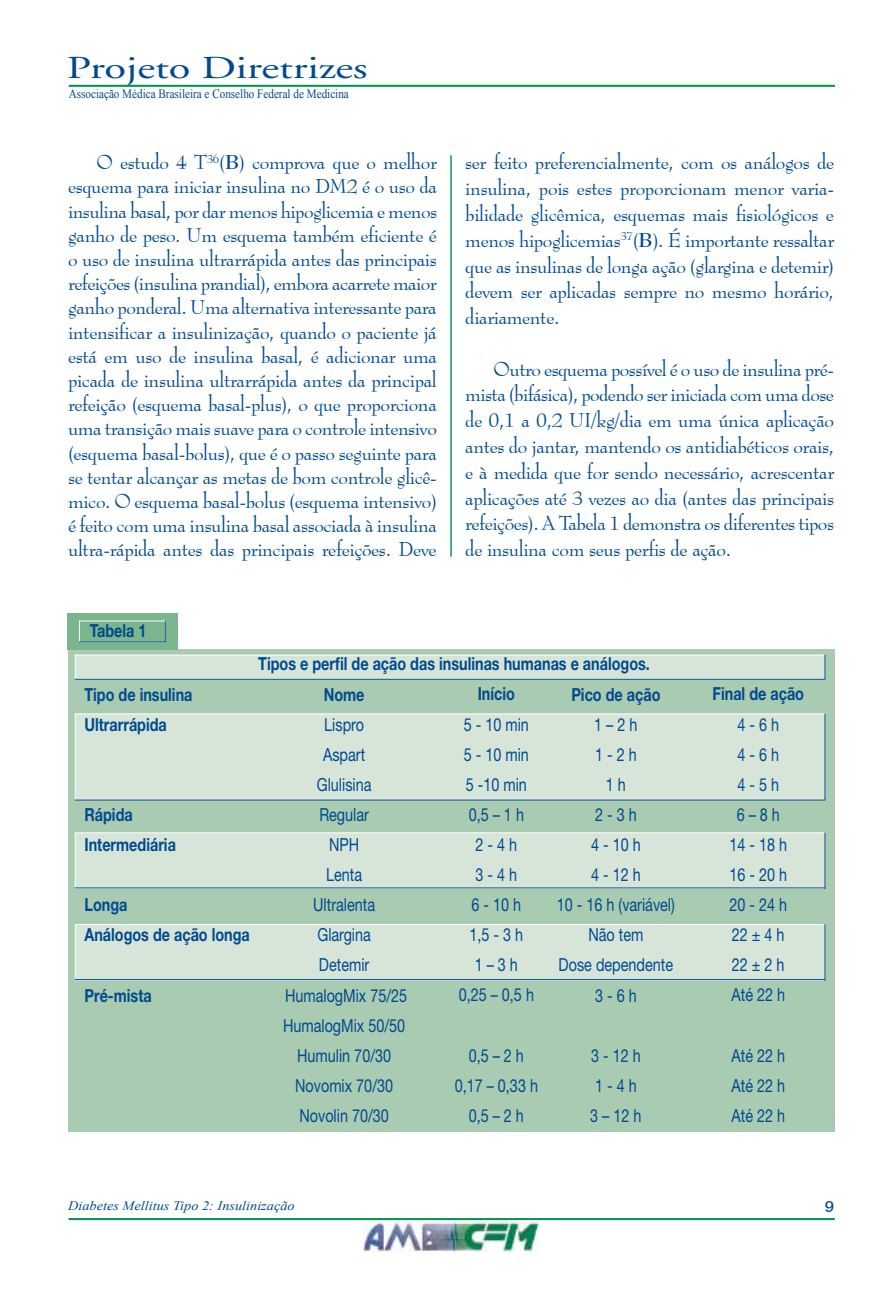
<style>
.page{position:relative;width:891px;height:1304px;background:#fff}
.page>*{position:absolute;margin:0;border:0;box-sizing:border-box;transform-origin:0 0}
.t1{font:32px "Adobe Garamond";color:#004a8f;scale:1.39 1}
.t2{font:19.8px/24.2px "Bernhard Modern BT";letter-spacing:-.02em;color:#004a8f;text-align:justify}
.t3{font:18px/30px "Helvetica Neue";color:#004a8f;text-align:center;scale:.8 1}
.t4{font:700 18px/30px "Helvetica Neue";color:#004a8f;scale:.8 1}
.t5{font:500 16px "Folio BT";color:#004a8f}
.t6{font:italic 13px "Times New Roman";color:#004a8f;scale:1.1 1}
.t7{font:12.8px "Times New Roman";color:#004a8f;scale:.87 1}
.s1{font-weight:700}
</style>
<div class="page">
<hr style="left:450px;top:155px;width:1px;height:977px;background:#00904d">
<hr style="left:69px;top:1218px;width:765px;height:2px;background:#00904d">
<img style="left:363px;top:1222px;width:176px;height:30px">
<hr style="left:69px;top:85px;width:765px;height:2px;background:#00904d">
<div style="left:441px;top:557px;width:20px;height:630px;background:#fff"></div>
<div style="left:69px;top:650px;width:765px;height:482px;background:#a9cbb1"></div>
<div style="left:68px;top:613px;width:110px;height:37px;background:#7ab58d"></div>
<svg style="left:165px;top:621px;width:1px;height:20px"></svg>
<hr style="left:79px;top:641px;width:87px;height:1px;background:#004a8f">
<div style="left:75px;top:713px;width:749px;height:87px;background:#d7e5d9;border:1px solid #fff"></div>
<hr style="left:75px;top:799px;width:749px;height:1px;background:#004a8f">
<hr style="left:824px;top:714px;width:1px;height:86px;background:#004a8f">
<div style="left:75px;top:655px;width:749px;height:24px;background:#d7e5d9;border:1px solid #fff"></div>
<hr style="left:75px;top:679px;width:749px;height:1px;background:#004a8f">
<svg style="left:824px;top:655px;width:1px;height:24px"></svg>
<div style="left:75px;top:832px;width:749px;height:57px;background:#d7e5d9;border:1px solid #fff"></div>
<hr style="left:75px;top:887px;width:749px;height:1px;background:#004a8f">
<hr style="left:824px;top:833px;width:1px;height:56px;background:#004a8f">
<div style="left:75px;top:924px;width:749px;height:56px;background:#d7e5d9;border:1px solid #fff"></div>
<hr style="left:75px;top:979px;width:749px;height:1px;background:#004a8f">
<hr style="left:824px;top:924px;width:1px;height:57px;background:#004a8f">
<h1 class="t1" style="left:67px;top:51px;width:218px">Projeto Diretrizes</h1>
<p class="t7" style="left:69px;top:85px;width:323px">Associação Médica Brasileira e Conselho Federal de Medicina</p>
<p class="t2" style="left:68px;top:150px;width:370px;text-indent:28px">O estudo 4 T<sup>36</sup>(<span class="s1">B</span>) comprova que o melhor esquema para iniciar insulina no DM2 é o uso da insulina basal, por dar menos hipoglicemia e menos ganho de peso. Um esquema também eficiente é o uso de insulina ultrarrápida antes das principais refeições (insulina prandial), embora acarrete maior ganho ponderal. Uma alternativa interessante para intensificar a insulinização, quando o paciente já está em uso de insulina basal, é adicionar uma picada de insulina ultrarrápida antes da principal refeição (esquema basal-plus), o que proporciona uma transição mais suave para o controle intensivo (esquema basal-bolus), que é o passo seguinte para se tentar alcançar as metas de bom controle glicê&shy;mico. O esquema basal-bolus (esquema intensivo) é feito com uma insulina basal associada à insulina ultra-rápida antes das principais refeições. Deve</p>
<p class="t2" style="left:465px;top:149px;width:370px;line-height:25.8px">ser feito preferencialmente, com os análogos de insulina, pois estes proporcionam menor varia&shy;bilidade glicêmica, esquemas mais fisiológicos e menos hipoglicemias<sup>37</sup>(<span class="s1">B</span>). É importante ressaltar que as insulinas de longa ação (glargina e detemir) devem ser aplicadas sempre no mesmo horário, diariamente.</p>
<p class="t2" style="left:465px;top:355px;width:370px;line-height:25.8px;text-indent:28px">Outro esquema possível é o uso de insulina pré&shy;mista (bifásica), podendo ser iniciada com uma dose de 0,1 a 0,2 UI/kg/dia em uma única aplicação antes do jantar, mantendo os antidiabéticos orais, e à medida que for sendo necessário, acrescentar aplicações até 3 vezes ao dia (antes das principais refeições). A Tabela 1 demonstra os diferentes tipos de insulina com seus perfis de ação.</p>
<p class="t4" style="left:90px;top:615px;width:72px">Tabela 1</p>
<p class="t4" style="left:84px;top:679px;width:136px">Tipo de insulina<br>Ultrarrápida</p>
<p class="t4" style="left:84px;top:799px;width:116px">Rápida<br>Intermediária</p>
<p class="t4" style="left:84px;top:889px;width:208px">Longa<br>Análogos de ação longa</p>
<p class="t4" style="left:84px;top:980px;width:85px">Pré-mista</p>
<p class="t4" style="left:258px;top:648px;width:491px">Tipos e perfil de ação das insulinas humanas e análogos.</p>
<p class="t4" style="left:323px;top:679px;width:52px">Nome</p>
<p class="t3" style="left:283px;top:709px;width:157px">Lispro<br>Aspart<br>Glulisina<br>Regular<br>NPH<br>Lenta<br>Ultralenta<br>Glargina<br>Detemir<br>HumalogMix 75/25<br>HumalogMix 50/50<br>Humulin 70/30<br>Novomix 70/30<br>Novolin 70/30</p>
<p class="t4" style="left:477px;top:679px;width:48px">Início</p>
<p class="t3" style="left:458px;top:709px;width:96px">5 - 10 min<br>5 - 10 min<br>5 -10 min<br>0,5 – 1 h<br>2 - 4 h<br>3 - 4 h<br>6 - 10 h<br>1,5 - 3 h<br>1 – 3 h<br>0,25 – 0,5 h</p>
<p class="t3" style="left:454px;top:1040px;width:106px">0,5 – 2 h<br>0,17 – 0,33 h<br>0,5 – 2 h</p>
<p class="t4" style="left:571px;top:679px;width:113px">Pico de ação</p>
<p class="t3" style="left:556px;top:709px;width:149px">1 – 2 h<br>1 - 2 h<br>1 h<br>2 - 3 h<br>4 - 10 h<br>4 - 12 h<br>10 - 16 h (variável)<br>Não tem<br>Dose dependente<br>3 - 6 h</p>
<p class="t3" style="left:590px;top:1040px;width:66px;text-align:left">3 - 12 h<br>1 - 4 h<br>3 – 12 h</p>
<p class="t4" style="left:712px;top:679px;width:116px">Final de ação</p>
<p class="t3" style="left:729px;top:709px;width:74px">4 - 6 h<br>4 - 6 h<br>4 - 5 h<br>6 – 8 h<br>14 - 18 h<br>16 - 20 h<br>20 - 24 h<br>22 ± 4 h<br>22 ± 2 h<br>Até 22 h</p>
<p class="t3" style="left:731px;top:1040px;width:69px;text-align:justify">Até 22 h Até 22 h Até 22 h</p>
<p class="t6" style="left:68px;top:1197px;width:207px">Diabetes Mellitus Tipo 2: Insulinização</p>
<p class="t5" style="left:824px;top:1196px;width:11px">9</p>
</div>
